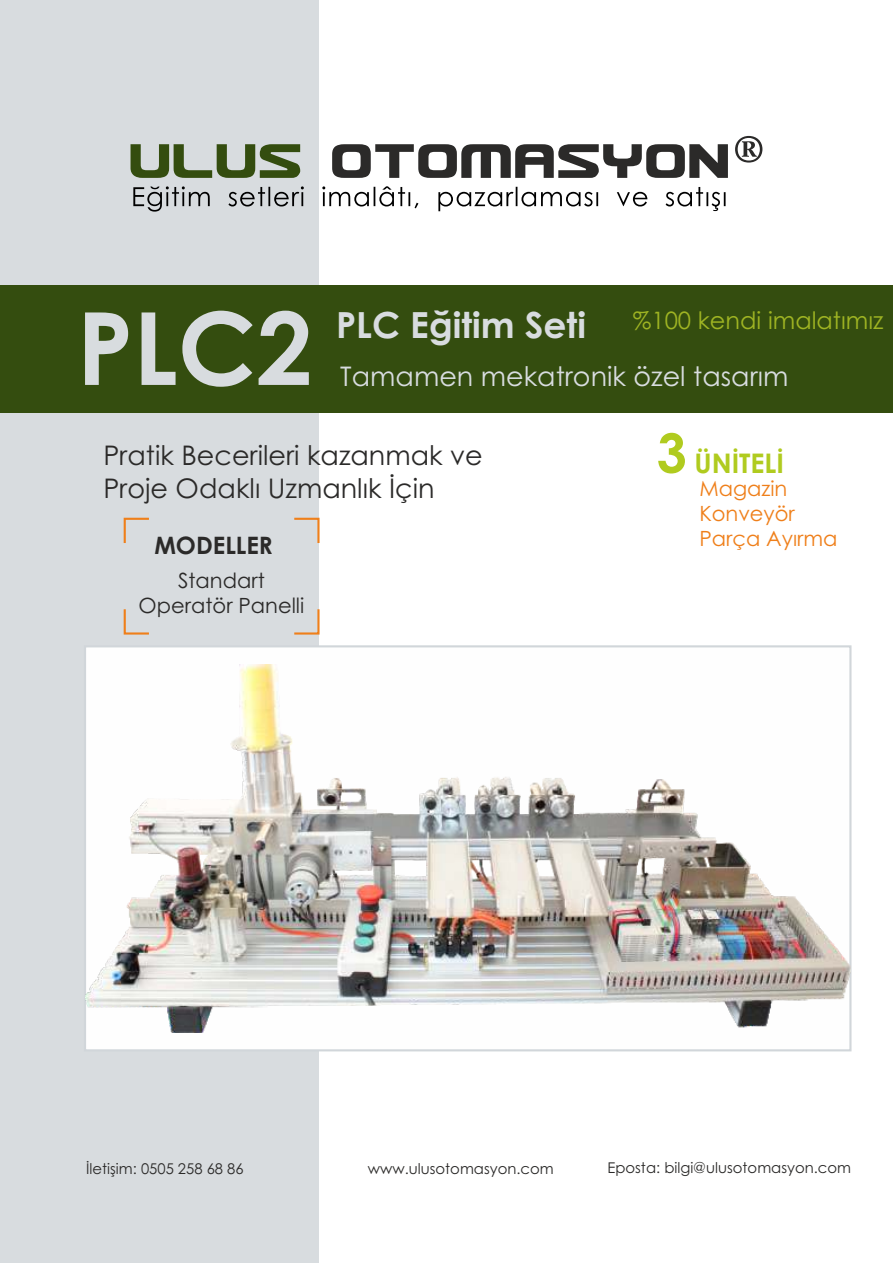
<style>
.page{position:relative;width:893px;height:1263px;background:#fff}
.page>*{position:absolute;margin:0;border:0;box-sizing:border-box;transform-origin:0 0}
.t1{font:700 100.95px "Century Gothic";color:#d8dcdf}
.t2{font:700 36px "Century Gothic";color:#d8dcdf}
.t3{font:27px/32.1px "Century Gothic";color:#2b2a29}
.t4{font:27px "Century Gothic";color:#d8dcdf}
.t5{font:700 27px "Century Gothic";color:#b0cb1f}
.t6{font:24px "Century Gothic";color:#9fb423}
.t7{font:700 24px "Century Gothic";color:#2b2a29}
.t8{font:21px/25px "Century Gothic";color:#ef7f1a}
.t9{font:21px/25px "Century Gothic";color:#2b2a29;text-align:center}
.t10{font:14.85px "Century Gothic";color:#2b2a29}
.s1{font-size:54px}
</style>
<div class="page">
<div style="left:0;top:0;width:319px;height:1263px;background:#d8dcdf"></div>
<svg style="left:131px;top:144px;width:169px;height:34px"></svg>
<svg style="left:332px;top:136px;width:430px;height:42px"></svg>
<svg style="left:133px;top:186px;width:593px;height:26px"></svg>
<div style="left:0;top:285px;width:893px;height:127px;background:#344d0f"></div>
<svg style="left:86px;top:645px;width:766px;height:407px"></svg>
<img style="left:85px;top:664px;width:765px;height:369px">
<svg style="left:123px;top:517px;width:26px;height:26px"></svg>
<svg style="left:294px;top:517px;width:26px;height:26px"></svg>
<svg style="left:123px;top:609px;width:26px;height:26px"></svg>
<svg style="left:294px;top:609px;width:26px;height:26px"></svg>
<h1 class="t1" style="left:77px;top:309px;width:238px">PLC2</h1>
<h2 class="t2" style="left:336px;top:311px;width:251px">PLC Eğitim Seti</h2>
<h3 class="t6" style="left:633px;top:311px;width:252px">%100 kendi imalatımız</h3>
<h3 class="t4" style="left:340px;top:366px;width:450px">Tamamen mekatronik özel tasarım</h3>
<h3 class="t3" style="left:103px;top:442px;width:381px">Pratik Becerileri kazanmak ve<br>Proje Odaklı Uzmanlık İçin</h3>
<h3 class="t7" style="left:154px;top:535px;width:120px">MODELLER</h3>
<h3 class="t9" style="left:139px;top:570px;width:167px">Standart<br>Operatör Panelli</h3>
<h3 class="t5" style="left:657px;top:452px;width:129px"><span class="s1">3</span> ÜNİTELİ</h3>
<h3 class="t8" style="left:699px;top:478px;width:140px">Magazin<br>Konveyör<br>Parça Ayırma</h3>
<p class="t10" style="left:86px;top:1163px;width:159px">İletişim: 0505 258 68 86</p>
<p class="t10" style="left:607px;top:1162px;width:245px">Eposta: bilgi@ulusotomasyon.com</p>
<p class="t10" style="left:368px;top:1163px;width:188px">www.ulusotomasyon.com</p>
</div>
